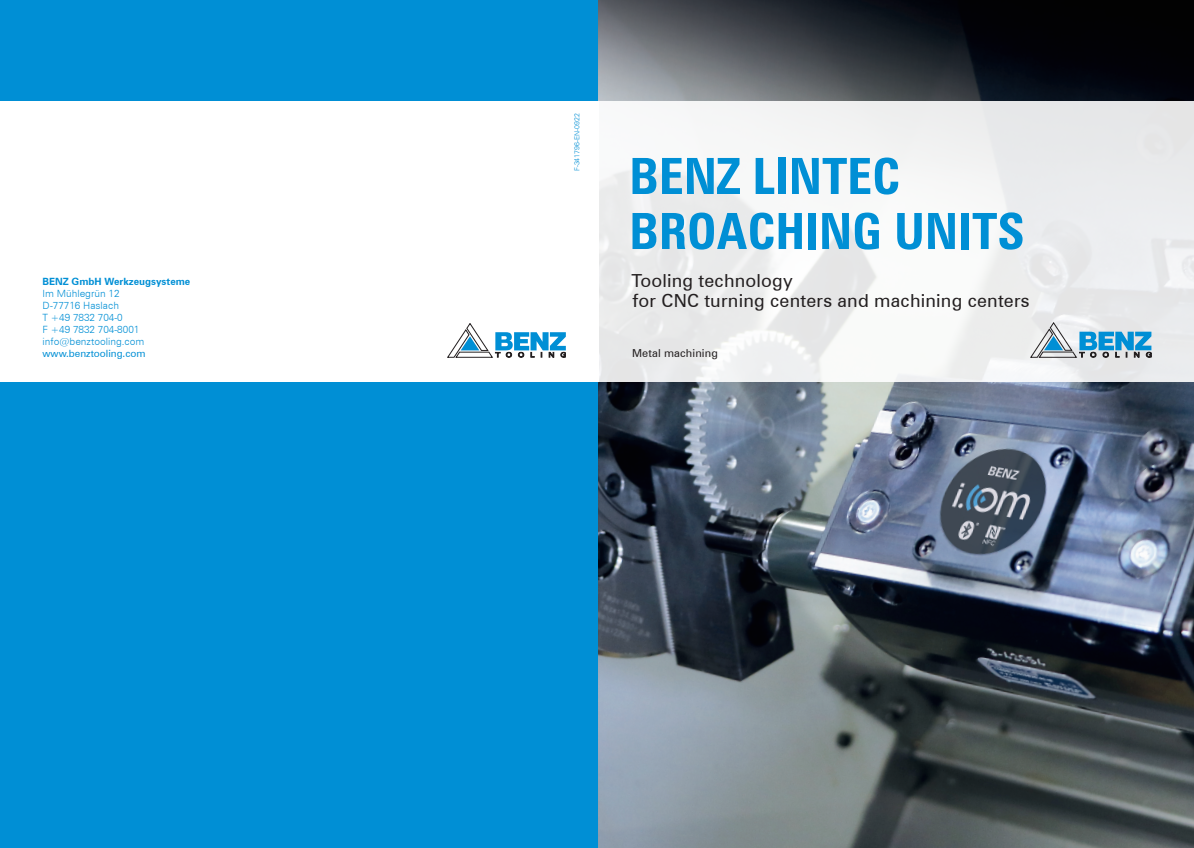
<style>
.page{position:relative;width:1194px;height:848px;background:#fff}
.page>*{position:absolute;margin:0;border:0;box-sizing:border-box;transform-origin:0 0}
.t1{font:700 condensed 50px "Zurich BT";color:#008fd5}
.BTRoman_18_20{font:18px "Zurich BT";letter-spacing:.01em;color:#231f20}
.BTRoman_11_13{font:11px "Zurich BT";letter-spacing:.01em;color:#231f20}
.t2{font:300 10px/12px "Zurich BT";color:#008fd5}
.t3{font:700 10px "Zurich BT";color:#008fd5}
.t4{font:10px "Zurich BT";color:#008fd5}
.t5{font:300 7px "Zurich BT";color:#008fd5}
</style>
<div class="page">
<div style="left:0;top:0;width:598px;height:848px;background:#008fd5"></div>
<img style="left:598px;top:0;width:595px;height:848px">
<div style="left:0;top:102px;width:598px;height:280px;background:#fff"></div>
<svg style="left:447px;top:323px;width:119px;height:34px"></svg>
<div style="left:598px;top:102px;width:595px;height:280px;background:linear-gradient(to right,#f2f3f3,#ecedee)"></div>
<svg style="left:1030px;top:323px;width:121px;height:34px"></svg>
<p class="t3" style="left:43px;top:276px;width:149px">BENZ GmbH Werkzeugsysteme</p>
<p class="t2" style="left:43px;top:288px;width:79px">Im Mühlegrün 12</p>
<p class="t2" style="left:43px;top:300px;width:78px">D-77716 Haslach</p>
<p class="t2" style="left:43px;top:312px;width:98px">T +49 7832 704-0<br>F +49 7832 704-8001</p>
<p class="t2" style="left:43px;top:336px;width:103px">info@benztooling.com</p>
<p class="t4" style="left:43px;top:348px;width:105px">www.benztooling.com</p>
<p class="t5" style="left:573px;top:171px;width:59px;rotate:-90deg">F-341796-EN-0922</p>
<p class="t1" style="left:629px;top:146px;width:272px">BENZ LINTEC</p>
<p class="t1" style="left:629px;top:201px;width:397px">BROACHING UNITS</p>
<p class="BTRoman_18_20" style="left:631px;top:269px;width:163px">Tooling technology</p>
<p class="BTRoman_18_20" style="left:633px;top:289px;width:398px">for CNC turning centers and machining centers</p>
<p class="BTRoman_11_13" style="left:632px;top:346px;width:87px">Metal machining</p>
</div>
